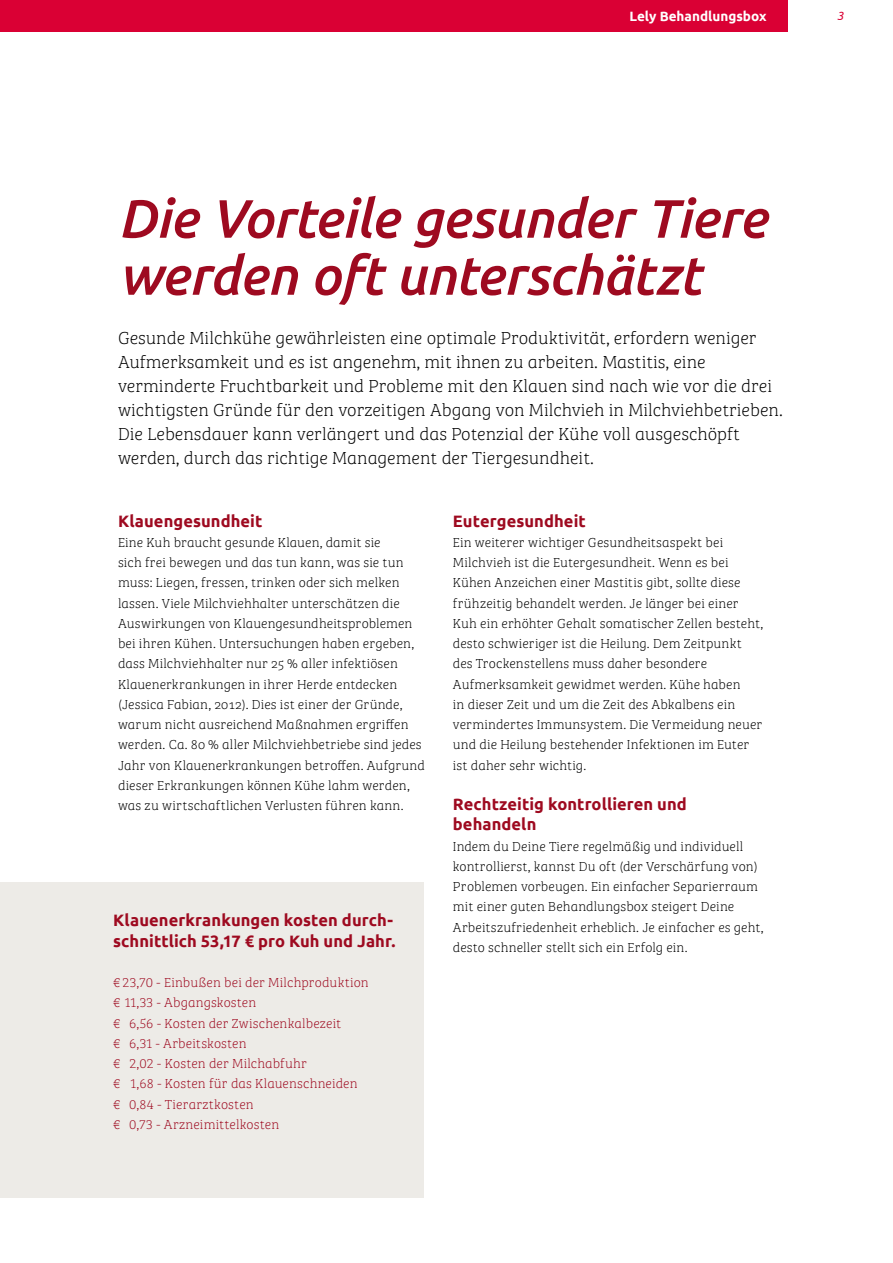
<style>
.page{position:relative;width:893px;height:1263px;background:#fff}
.page>*{position:absolute;margin:0;border:0;box-sizing:border-box;transform-origin:0 0}
.t1{font:italic 500 54px/57px "Ubuntu";letter-spacing:-.01em;color:#9e0a20}
.t2{font:18px/24px "Bree Serif Th";color:#000}
.t3{font:700 16.5px/20.2px "Ubuntu";letter-spacing:.005em;color:#9e0a20}
.t4{font:13.5px/20.2px "Bree Serif Th";letter-spacing:.01em;color:#000}
.t5{font:13.5px/20.2px "Bree Serif Th";letter-spacing:.01em;color:#9e0a20}
.t6{font:700 13.5px "Ubuntu";color:#fff}
.t7{font:italic 12px "Ubuntu";color:#da0034}
</style>
<div class="page">
<div style="left:0;top:882px;width:423px;height:315px;background:#edebe7"></div>
<div style="left:0;top:0;width:788px;height:31px;background:#da0034"></div>
<p class="t6" style="left:629px;top:8px;width:139px">Lely Behandlungsbox</p>
<p class="t7" style="left:837px;top:9px;width:8px">3</p>
<h1 class="t1" style="left:118px;top:189px;width:650px">Die Vorteile gesunder Tiere werden oft unterschätzt</h1>
<p class="t2" style="left:118px;top:325px;width:666px">Gesunde Milchkühe gewährleisten eine optimale Produktivität, erfordern weniger Aufmerksamkeit und es ist angenehm, mit ihnen zu arbeiten. Mastitis, eine verminderte Fruchtbarkeit und Probleme mit den Klauen sind nach wie vor die drei wichtigsten Gründe für den vorzeitigen Abgang von Milchvieh in Milchviehbetrieben.<br>Die Lebensdauer kann verlängert und das Potenzial der Kühe voll ausgeschöpft werden, durch das richtige Management der Tiergesundheit.</p>
<p class="t3" style="left:118px;top:510px;width:146px">Klauengesundheit</p>
<p class="t4" style="left:118px;top:531px;width:308px">Eine Kuh braucht gesunde Klauen, damit sie<br>sich frei bewegen und das tun kann, was sie tun muss: Liegen, fressen, trinken oder sich melken lassen. Viele Milchviehhalter unterschätzen die Auswirkungen von Klauengesundheitsproblemen bei ihren Kühen. Untersuchungen haben ergeben, dass Milchviehhalter nur 25 % aller infektiösen Klauenerkrankungen in ihrer Herde entdecken (Jessica Fabian, 2012). Dies ist einer der Gründe, warum nicht ausreichend Maßnahmen ergriffen werden. Ca. 80 % aller Milchviehbetriebe sind jedes Jahr von Klauenerkrankungen betroffen. Aufgrund dieser Erkrankungen können Kühe lahm werden, was zu wirtschaftlichen Verlusten führen kann.</p>
<p class="t3" style="left:113px;top:910px;width:284px">Klauenerkrankungen kosten durch&shy;schnittlich 53,17 € pro Kuh und Jahr.</p>
<p class="t5" style="left:113px;top:972px;width:257px">€ 23,70 - Einbußen bei der Milchproduktion € 11,33 - Abgangskosten<br>€ 6,56 - Kosten der Zwischenkalbezeit<br>€ 6,31 - Arbeitskosten<br>€ 2,02 - Kosten der Milchabfuhr<br>€ 1,68 - Kosten für das Klauenschneiden<br>€ 0,84 - Tierarztkosten<br>€ 0,73 - Arzneimittelkosten</p>
<p class="t3" style="left:453px;top:510px;width:134px">Eutergesundheit</p>
<p class="t4" style="left:453px;top:531px;width:312px">Ein weiterer wichtiger Gesundheitsaspekt bei Milchvieh ist die Eutergesundheit. Wenn es bei Kühen Anzeichen einer Mastitis gibt, sollte diese frühzeitig behandelt werden. Je länger bei einer Kuh ein erhöhter Gehalt somatischer Zellen besteht, desto schwieriger ist die Heilung. Dem Zeitpunkt des Trockenstellens muss daher besondere Aufmerksamkeit gewidmet werden. Kühe haben<br>in dieser Zeit und um die Zeit des Abkalbens ein vermindertes Immunsystem. Die Vermeidung neuer und die Heilung bestehender Infektionen im Euter ist daher sehr wichtig.</p>
<p class="t3" style="left:453px;top:794px;width:236px">Rechtzeitig kontrollieren und behandeln</p>
<p class="t4" style="left:453px;top:835px;width:312px">Indem du Deine Tiere regelmäßig und individuell kontrollierst, kannst Du oft (der Verschärfung von)<br>Problemen vorbeugen. Ein einfacher Separierraum mit einer guten Behandlungsbox steigert Deine Arbeitszufriedenheit erheblich. Je einfacher es geht, desto schneller stellt sich ein Erfolg ein.</p>
</div>
